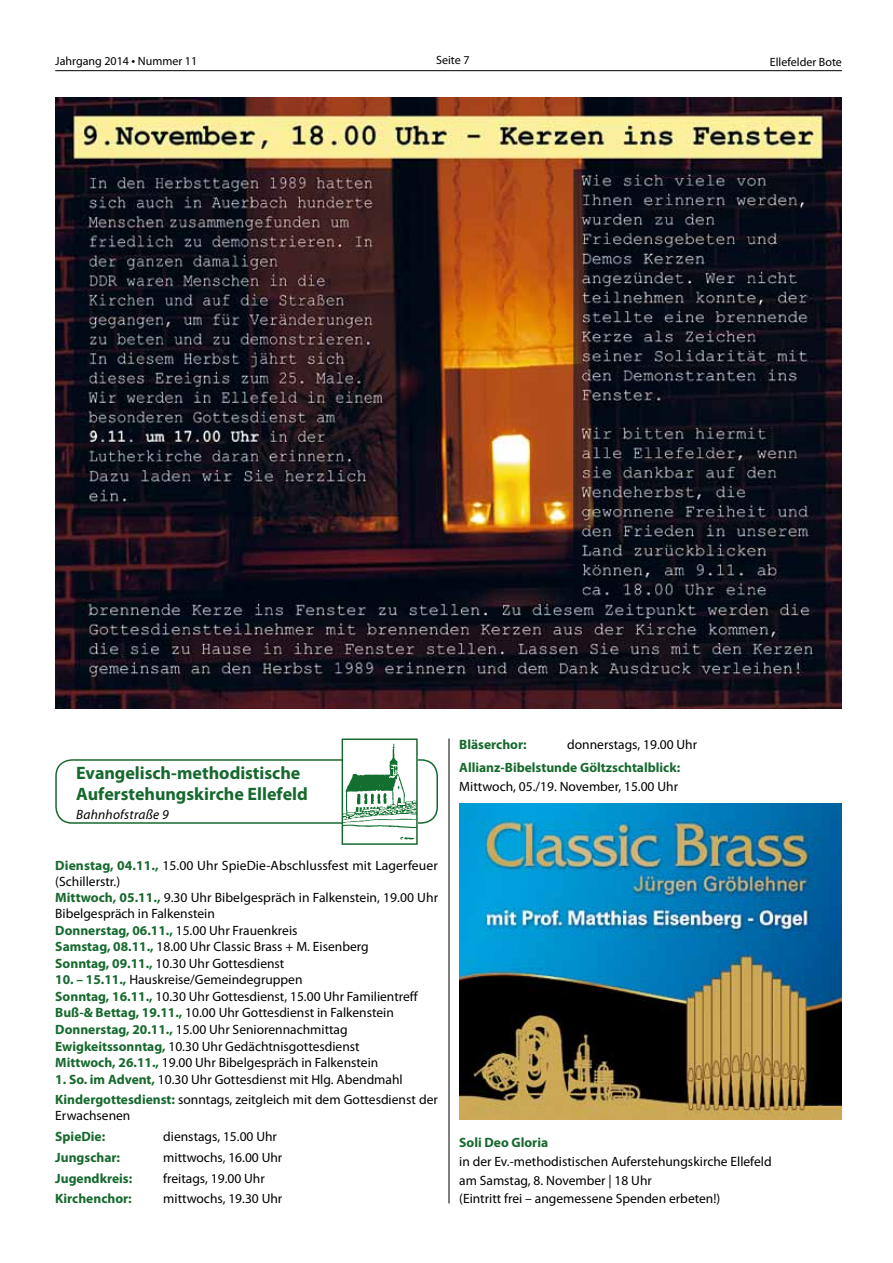
<style>
.page{position:relative;width:893px;height:1263px;background:#fff}
.page>*{position:absolute;margin:0;border:0;box-sizing:border-box;transform-origin:0 0}
.t1{font:700 18px/21.6px "Myriad Pro";color:#16692e}
.t2{font:13.5px/16.4px "Myriad Pro";color:#000}
.t3{font:700 13.5px "Myriad Pro";color:#16692e}
.t4{font:italic 13.5px "Myriad Pro";letter-spacing:.015em;color:#000}
.t5{font:12px "Myriad Pro";color:#000}
.s1{font-size:13.5px}
.s2{font-weight:700;color:#16692e}
</style>
<div class="page">
<hr style="left:55px;top:70px;width:787px;height:1px;background:#000">
<svg style="left:55px;top:738px;width:383px;height:107px"></svg>
<img style="left:459px;top:803px;width:383px;height:316px">
<img style="left:55px;top:98px;width:787px;height:610px">
<hr style="left:449px;top:738px;width:1px;height:465px;background:#000">
<p class="t5" style="left:55px;top:55px;width:143px">Jahrgang 2014 <span class="s1">•</span> Nummer 11</p>
<p class="t5" style="left:436px;top:54px;width:35px">Seite 7</p>
<p class="t5" style="left:770px;top:56px;width:74px">Ellefelder Bote</p>
<h1 class="t1" style="left:76px;top:762px;width:233px">Evangelisch-methodistische<br>Auferstehungskirche Ellefeld</h1>
<p class="t4" style="left:76px;top:807px;width:94px">Bahnhofstraße 9</p>
<p class="t2" style="left:55px;top:857px;width:384px"><span class="s2">Dienstag, 04.11.,</span> 15.00 Uhr SpieDie-Abschlussfest mit Lagerfeuer (Schillerstr.)<br><span class="s2">Mittwoch, 05.11.,</span> 9.30 Uhr Bibelgespräch in Falkenstein, 19.00 Uhr Bibelgespräch in Falkenstein<br><span class="s2">Donnerstag, 06.11.,</span> 15.00 Uhr Frauenkreis<br><span class="s2">Samstag, 08.11.,</span> 18.00 Uhr Classic Brass + M. Eisenberg<br><span class="s2">Sonntag, 09.11.,</span> 10.30 Uhr Gottesdienst</p>
<p class="t2" style="left:55px;top:972px;width:364px"><span class="s2">10. – 15.11.,</span> Hauskreise/Gemeindegruppen<br><span class="s2">Sonntag, 16.11.,</span> 10.30 Uhr Gottesdienst, 15.00 Uhr Familientreff <span class="s2">Buß-&amp; Bettag, 19.11.,</span> 10.00 Uhr Gottesdienst in Falkenstein <span class="s2">Donnerstag, 20.11.,</span> 15.00 Uhr Seniorennachmittag <span class="s2">Ewigkeitssonntag,</span> 10.30 Uhr Gedächtnisgottesdienst <span class="s2">Mittwoch, 26.11.,</span> 19.00 Uhr Bibelgespräch in Falkenstein</p>
<p class="t2" style="left:55px;top:1069px;width:384px;line-height:20.9px"><span class="s2">1. So. im Advent,</span> 10.30 Uhr Gottesdienst mit Hlg. Abendmahl<br><span class="s2">Kindergottesdienst:</span> sonntags, zeitgleich mit dem Gottesdienst der</p>
<p class="t2" style="left:55px;top:1108px;width:77px">Erwachsenen</p>
<p class="t3" style="left:55px;top:1129px;width:51px">SpieDie:</p>
<p class="t2" style="left:163px;top:1128px;width:115px">dienstags, 15.00 Uhr</p>
<p class="t3" style="left:55px;top:1150px;width:66px">Jungschar:</p>
<p class="t2" style="left:163px;top:1149px;width:121px">mittwochs, 16.00 Uhr</p>
<p class="t3" style="left:55px;top:1170px;width:79px">Jugendkreis:</p>
<p class="t2" style="left:163px;top:1170px;width:103px">freitags, 19.00 Uhr</p>
<p class="t3" style="left:55px;top:1191px;width:78px">Kirchenchor:</p>
<p class="t2" style="left:163px;top:1191px;width:121px">mittwochs, 19.30 Uhr</p>
<p class="t3" style="left:459px;top:736px;width:69px">Bläserchor:</p>
<p class="t2" style="left:567px;top:736px;width:131px">donnerstags, 19.00 Uhr</p>
<p class="t3" style="left:459px;top:760px;width:222px">Allianz-Bibelstunde Göltzschtalblick:</p>
<p class="t2" style="left:459px;top:778px;width:220px">Mittwoch, 05./19. November, 15.00 Uhr</p>
<p class="t3" style="left:459px;top:1134px;width:91px">Soli Deo Gloria</p>
<p class="t2" style="left:459px;top:1152px;width:314px;line-height:18.9px">in der Ev.-methodistischen Auferstehungskirche Ellefeld am Samstag, 8. November | 18 Uhr<br>(Eintritt frei – angemessene Spenden erbeten!)</p>
</div>
